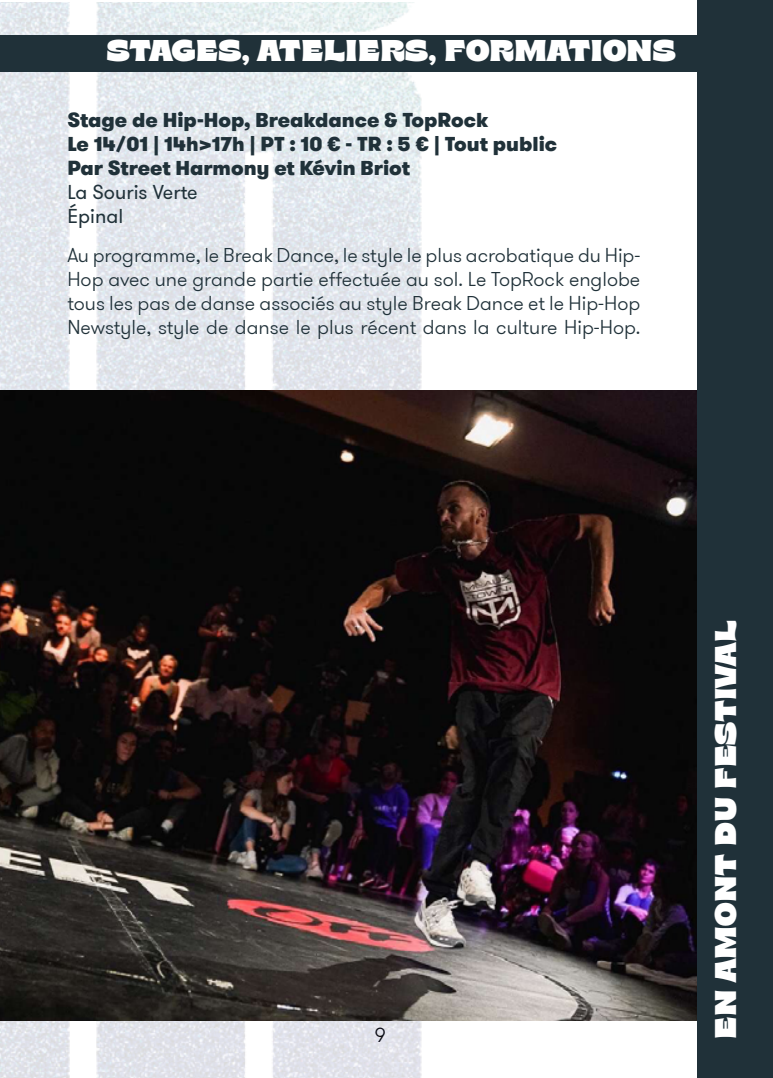
<style>
.page{position:relative;width:773px;height:1078px;background:#fff}
.page>*{position:absolute;margin:0;border:0;box-sizing:border-box;transform-origin:0 0}
.t1{font:900 30px "Brice";color:#fff}
.t2{font:300 20px/24px "GT Walsheim Pro";color:#203139;text-align:justify}
.t3{font:900 20px/24px "GT Walsheim Pro";color:#203139}
.t4{font:20px/24px "GT Walsheim Pro";color:#203139}
.t5{font:300 20px "GT Walsheim Pro";color:#000}
</style>
<div class="page">
<img style="left:0;top:2px;width:556px;height:1075px">
<div style="left:0;top:35px;width:724px;height:36px;background:#203139"></div>
<img style="left:0;top:390px;width:697px;height:630px">
<div style="left:697px;top:0;width:75px;height:1077px;background:#203139"></div>
<h1 class="t1" style="left:107px;top:36px;width:570px">STAGES, ATELIERS, FORMATIONS</h1>
<p class="t3" style="left:67px;top:108px;width:491px">Stage de Hip-Hop, Breakdance &amp; TopRock<br>Le 14/01 | 14h&gt;17h | PT : 10 € - TR : 5 € | Tout public<br>Par Street Harmony et Kévin Briot</p>
<p class="t4" style="left:67px;top:181px;width:132px">La Souris Verte<br>Épinal</p>
<p class="t2" style="left:67px;top:243px;width:574px">Au programme, le Break Dance, le style le plus acrobatique du Hip-Hop avec une grande partie effectuée au sol. Le TopRock englobe tous les pas de danse associés au style Break Dance et le Hip-Hop Newstyle, style de danse le plus récent dans la culture Hip-Hop.</p>
<p class="t5" style="left:375px;top:1022px;width:12px">9</p>
<h1 class="t1" style="left:711px;top:1038px;width:419px;rotate:-90deg">EN AMONT DU FESTIVAL</h1>
</div>
